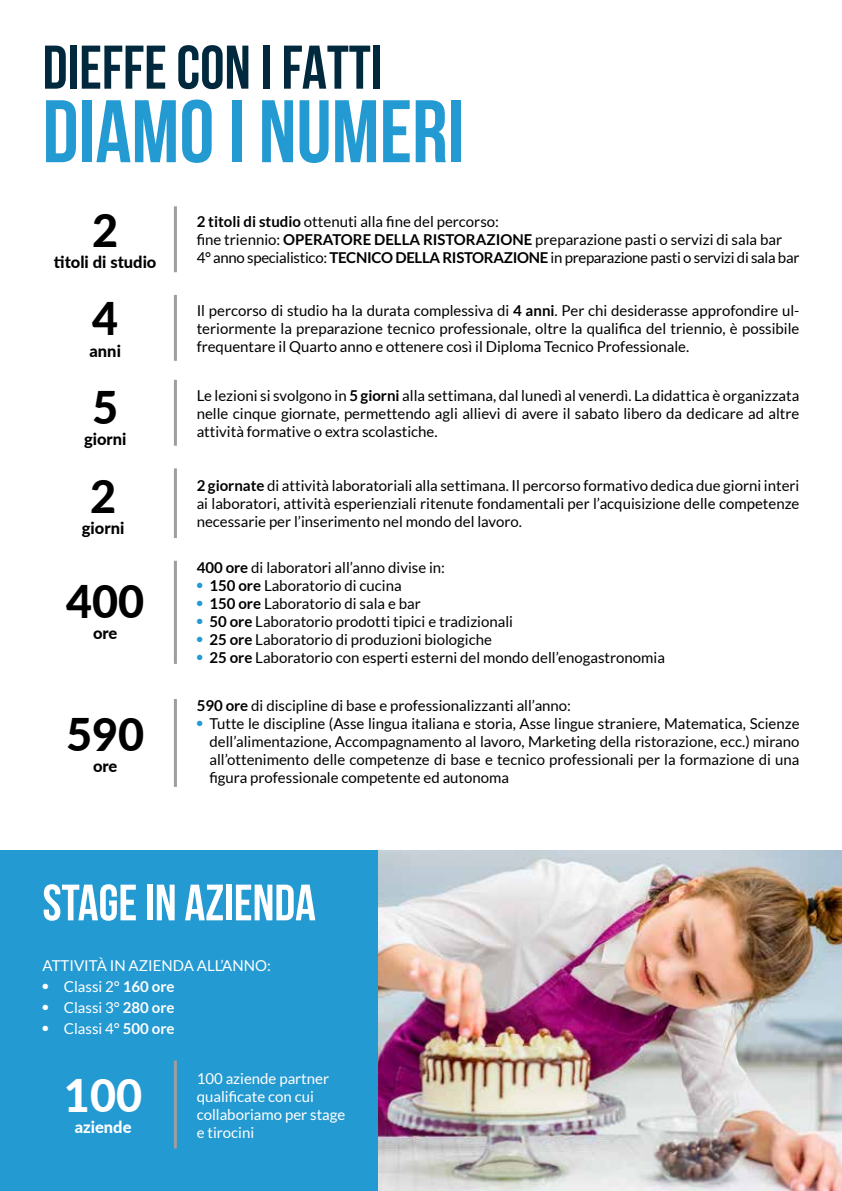
<style>
.page{position:relative;width:842px;height:1191px;background:#fff}
.page>*{position:absolute;margin:0;border:0;box-sizing:border-box;transform-origin:0 0}
.t1{font:700 88.5px "Bebas Neue";color:#249ad2}
.t2{font:700 61.5px "Bebas Neue";color:#00293d}
.t3{font:700 51px "Bebas Neue";color:#fff}
.t4{font:800 45px "Lato";color:#000}
.t5{font:800 45px "Lato";color:#fff}
.t6{font:800 16.5px "Lato";color:#000}
.t7{font:800 16.5px "Lato";color:#fff}
.t8{font:15px/18px "Lato";color:#000;text-align:justify}
.t9{font:15px/18px "Lato";color:#fff}
.s1{font-weight:700}
</style>
<div class="page">
<div style="left:0;top:850px;width:381px;height:341px;background:#249ad2"></div>
<img style="left:378px;top:850px;width:464px;height:341px">
<hr style="left:174px;top:206px;width:3px;height:66px;background:#9c9e9f">
<hr style="left:174px;top:295px;width:3px;height:66px;background:#9c9e9f">
<hr style="left:174px;top:380px;width:3px;height:66px;background:#9c9e9f">
<hr style="left:174px;top:468px;width:3px;height:70px;background:#9c9e9f">
<hr style="left:174px;top:561px;width:3px;height:103px;background:#9c9e9f">
<hr style="left:174px;top:699px;width:3px;height:88px;background:#9c9e9f">
<hr style="left:174px;top:1060px;width:3px;height:88px;background:#9c9e9f">
<h2 class="t2" style="left:43px;top:34px;width:341px">DIEFFE CON I FATTI</h2>
<h1 class="t1" style="left:43px;top:83px;width:423px">DIAMO I NUMERI</h1>
<h3 class="t4" style="left:92px;top:197px;width:28px">2</h3>
<p class="t6" style="left:54px;top:250px;width:104px">titoli di studio</p>
<h3 class="t4" style="left:92px;top:286px;width:28px">4</h3>
<p class="t6" style="left:90px;top:338px;width:33px">anni</p>
<h3 class="t4" style="left:92px;top:374px;width:28px">5</h3>
<p class="t6" style="left:84px;top:427px;width:44px">giorni</p>
<h3 class="t4" style="left:90px;top:463px;width:28px">2</h3>
<p class="t6" style="left:82px;top:515px;width:44px">giorni</p>
<h3 class="t4" style="left:66px;top:568px;width:80px">400</h3>
<p class="t6" style="left:93px;top:620px;width:26px">ore</p>
<h3 class="t4" style="left:66px;top:700px;width:80px">590</h3>
<p class="t6" style="left:93px;top:753px;width:26px">ore</p>
<p class="t8" style="left:197px;top:213px;width:604px;text-align:left"><span class="s1">2 titoli di studio</span> ottenuti alla fine del percorso:<br>fine triennio: <span class="s1">OPERATORE DELLA RISTORAZIONE</span> preparazione pasti o servizi di sala bar<br>4° anno specialistico: <span class="s1">TECNICO DELLA RISTORAZIONE</span> in preparazione pasti o servizi di sala bar</p>
<p class="t8" style="left:197px;top:301px;width:604px">Il percorso di studio ha la durata complessiva di <span class="s1">4 anni</span>. Per chi desiderasse approfondire ul&shy;teriormente la preparazione tecnico professionale, oltre la qualifica del triennio, è possibile frequentare il Quarto anno e ottenere così il Diploma Tecnico Professionale.</p>
<p class="t8" style="left:197px;top:386px;width:604px">Le lezioni si svolgono in <span class="s1">5 giorni</span> alla settimana, dal lunedì al venerdì. La didattica è organizzata nelle cinque giornate, permettendo agli allievi di avere il sabato libero da dedicare ad altre attività formative o extra scolastiche.</p>
<p class="t8" style="left:197px;top:477px;width:604px"><span class="s1">2 giornate</span> di attività laboratoriali alla settimana. Il percorso formativo dedica due giorni interi ai laboratori, attività esperienziali ritenute fondamentali per l’acquisizione delle competenze necessarie per l’inserimento nel mondo del lavoro.</p>
<p class="t8" style="left:197px;top:558px;width:250px"><span class="s1">400 ore</span> di laboratori all’anno divise in:</p>
<p class="t8" style="left:197px;top:576px;width:207px"><sup>●</sup> <span class="s1">150 ore</span> Laboratorio di cucina</p>
<p class="t8" style="left:197px;top:594px;width:226px"><sup>●</sup> <span class="s1">150 ore</span> Laboratorio di sala e bar</p>
<p class="t8" style="left:197px;top:612px;width:318px"><sup>●</sup> <span class="s1">50 ore</span> Laboratorio prodotti tipici e tradizionali</p>
<p class="t8" style="left:197px;top:630px;width:297px"><sup>●</sup> <span class="s1">25 ore</span> Laboratorio di produzioni biologiche</p>
<p class="t8" style="left:197px;top:648px;width:470px"><sup>●</sup> <span class="s1">25 ore</span> Laboratorio con esperti esterni del mondo dell’enogastronomia</p>
<p class="t8" style="left:197px;top:696px;width:376px"><span class="s1">590 ore</span> di discipline di base e professionalizzanti all’anno:</p>
<p class="t8" style="left:209px;top:714px;width:592px;text-indent:-13px"><sup>●</sup> Tutte le discipline (Asse lingua italiana e storia, Asse lingue straniere, Matematica, Scienze dell’alimentazione, Accompagnamento al lavoro, Marketing della ristorazione, ecc.) mirano all’ottenimento delle competenze di base e tecnico professionali per la formazione di una figura professionale competente ed autonoma</p>
<h3 class="t3" style="left:43px;top:874px;width:275px">STAGE IN AZIENDA</h3>
<p class="t9" style="left:43px;top:957px;width:230px">ATTIVITÀ IN AZIENDA ALL’ANNO:</p>
<p class="t9" style="left:43px;top:978px;width:133px">● Classi 2° <span class="s1">160 ore</span></p>
<p class="t9" style="left:43px;top:999px;width:133px">● Classi 3° <span class="s1">280 ore</span></p>
<p class="t9" style="left:43px;top:1020px;width:133px">● Classi 4° <span class="s1">500 ore</span></p>
<h3 class="t5" style="left:64px;top:1062px;width:80px">100</h3>
<p class="t7" style="left:75px;top:1114px;width:58px">aziende</p>
<p class="t9" style="left:197px;top:1069px;width:150px">100 aziende partner qualificate con cui collaboriamo per stage e tirocini</p>
</div>
